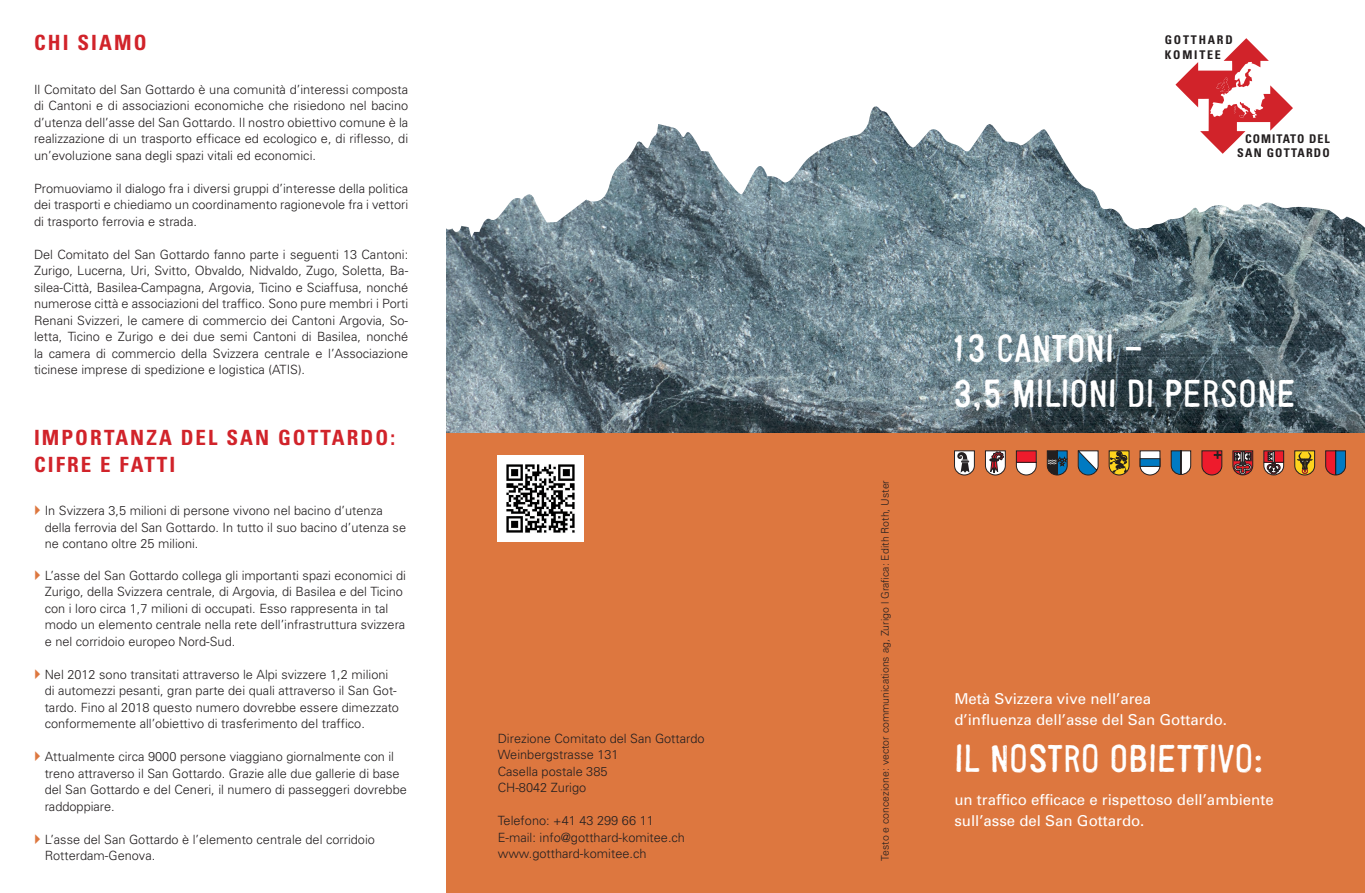
<style>
.page{position:relative;width:1365px;height:893px;background:#fff}
.page>*{position:absolute;margin:0;border:0;box-sizing:border-box;transform-origin:0 0}
.t1{font:39px/45px "Cartonnage OT";color:#fff}
.t2{font:700 condensed 21px/27px "Univers";letter-spacing:.1em;color:#d1232a}
.t3{font:15px/21.6px "Univers";color:#fff}
.t4{font:300 12.75px/16.5px "Univers";color:#231f20}
.t5{font:700 condensed 12px/14.4px "Univers";letter-spacing:.08em;color:#231f20;text-align:right}
.t6{font:700 condensed 12px/14.4px "Univers";letter-spacing:.15em;color:#231f20}
.t7{font:300 10.5px "Univers";color:#231f20}
</style>
<div class="page">
<img style="left:446px;top:247px;width:919px;height:186px">
<svg style="left:446px;top:106px;width:919px;height:141px"></svg>
<div style="left:446px;top:433px;width:919px;height:460px;background:#dd773f"></div>
<svg style="left:1175px;top:38px;width:118px;height:116px"></svg>
<img style="left:497px;top:456px;width:86px;height:85px">
<svg style="left:985px;top:451px;width:20px;height:24px"></svg>
<svg style="left:954px;top:451px;width:20px;height:24px"></svg>
<svg style="left:1016px;top:451px;width:20px;height:24px"></svg>
<svg style="left:1140px;top:451px;width:20px;height:24px"></svg>
<svg style="left:1047px;top:451px;width:20px;height:24px"></svg>
<svg style="left:1078px;top:451px;width:20px;height:24px"></svg>
<svg style="left:1171px;top:451px;width:20px;height:24px"></svg>
<svg style="left:1233px;top:451px;width:20px;height:24px"></svg>
<svg style="left:1264px;top:451px;width:20px;height:24px"></svg>
<svg style="left:1294px;top:451px;width:21px;height:24px"></svg>
<svg style="left:1325px;top:451px;width:21px;height:24px"></svg>
<svg style="left:1109px;top:451px;width:20px;height:24px"></svg>
<svg style="left:1202px;top:451px;width:20px;height:24px"></svg>
<h2 class="t2" style="left:34px;top:29px;width:114px">CHI SIAMO</h2>
<p class="t4" style="left:34px;top:81px;width:376px;text-align:justify">Il Comitato del San Gottardo è una comunità d’interessi composta di Cantoni e di associazioni economiche che risiedono nel bacino d’utenza dell’asse del San Gottardo. Il nostro obiettivo comune è la realizzazione di un trasporto efficace ed ecologico e, di riflesso, di un’evoluzione sana degli spazi vitali ed economici.</p>
<p class="t4" style="left:34px;top:180px;width:376px;text-align:justify">Promuoviamo il dialogo fra i diversi gruppi d’interesse della politica dei trasporti e chiediamo un coordinamento ragionevole fra i vettori di trasporto ferrovia e strada.</p>
<p class="t4" style="left:34px;top:246px;width:376px;text-align:justify">Del Comitato del San Gottardo fanno parte i seguenti 13 Cantoni:<br>Zurigo, Lucerna, Uri, Svitto, Obvaldo, Nidvaldo, Zugo, Soletta, Ba&shy;silea-Città, Basilea-Campagna, Argovia, Ticino e Sciaffusa, nonché numerose città e associazioni del traffico. Sono pure membri i Porti Renani Svizzeri, le camere di commercio dei Cantoni Argovia, So&shy;letta, Ticino e Zurigo e dei due semi Cantoni di Basilea, nonché la camera di commercio della Svizzera centrale e l’Associazione ticinese imprese di spedizione e logistica (ATIS).</p>
<h2 class="t2" style="left:34px;top:423px;width:363px">IMPORTANZA DEL SAN GOTTARDO:<br>CIFRE E FATTI</h2>
<p class="t4" style="left:45px;top:502px;width:363px">In Svizzera 3,5 milioni di persone vivono nel bacino d’utenza della ferrovia del San Gottardo. In tutto il suo bacino d’utenza se ne contano oltre 25 milioni.</p>
<p class="t4" style="left:45px;top:567px;width:363px">L’asse del San Gottardo collega gli importanti spazi economici di Zurigo, della Svizzera centrale, di Argovia, di Basilea e del Ticino con i loro circa 1,7 milioni di occupati. Esso rappresenta in tal modo un elemento centrale nella rete dell’infrastruttura svizzera e nel corridoio europeo Nord-Sud.</p>
<p class="t4" style="left:45px;top:666px;width:356px">Nel 2012 sono transitati attraverso le Alpi svizzere 1,2 milioni di automezzi pesanti, gran parte dei quali attraverso il San Got&shy;tardo. Fino al 2018 questo numero dovrebbe essere dimezzato conformemente all’obiettivo di trasferimento del traffico.</p>
<p class="t4" style="left:45px;top:748px;width:364px">Attualmente circa 9000 persone viaggiano giornalmente con il treno attraverso il San Gottardo. Grazie alle due gallerie di base del San Gottardo e del Ceneri, il numero di passeggeri dovrebbe raddoppiare.</p>
<p class="t4" style="left:45px;top:831px;width:332px">L’asse del San Gottardo è l’elemento centrale del corridoio<br>Rotterdam-Genova.</p>
<p class="t4" style="left:498px;top:730px;width:208px">Direzione Comitato del San Gottardo<br>Weinbergstrasse 131<br>Casella postale 385<br>CH-8042 Zurigo</p>
<p class="t4" style="left:498px;top:812px;width:189px">Telefono: +41 43 299 66 11<br>E-mail: info@gotthard-komitee.ch www.gotthard-komitee.ch</p>
<p class="t6" style="left:1165px;top:33px;width:69px">GOTTHARD<br>KOMITEE</p>
<p class="t5" style="left:1237px;top:131px;width:94px">COMITATO DEL<br>SAN GOTTARDO</p>
<p class="t7" style="left:879px;top:861px;width:382px;rotate:-90deg">Testo e concezione: vector communications ag, Zurigo | Grafica: Edith Roth, Uster</p>
<h1 class="t1" style="left:953px;top:324px;width:345px">13 CANTONI –<br>3,5 MILIONI DI PERSONE</h1>
<p class="t3" style="left:954px;top:687px;width:274px">Metà Svizzera vive nell’area d’influenza dell’asse del San Gottardo.</p>
<h1 class="t1" style="left:954px;top:734px;width:310px">IL NOSTRO OBIETTIVO:</h1>
<p class="t3" style="left:954px;top:789px;width:321px;line-height:21px">un traffico efficace e rispettoso dell’ambiente sull’asse del San Gottardo.</p>
</div>
